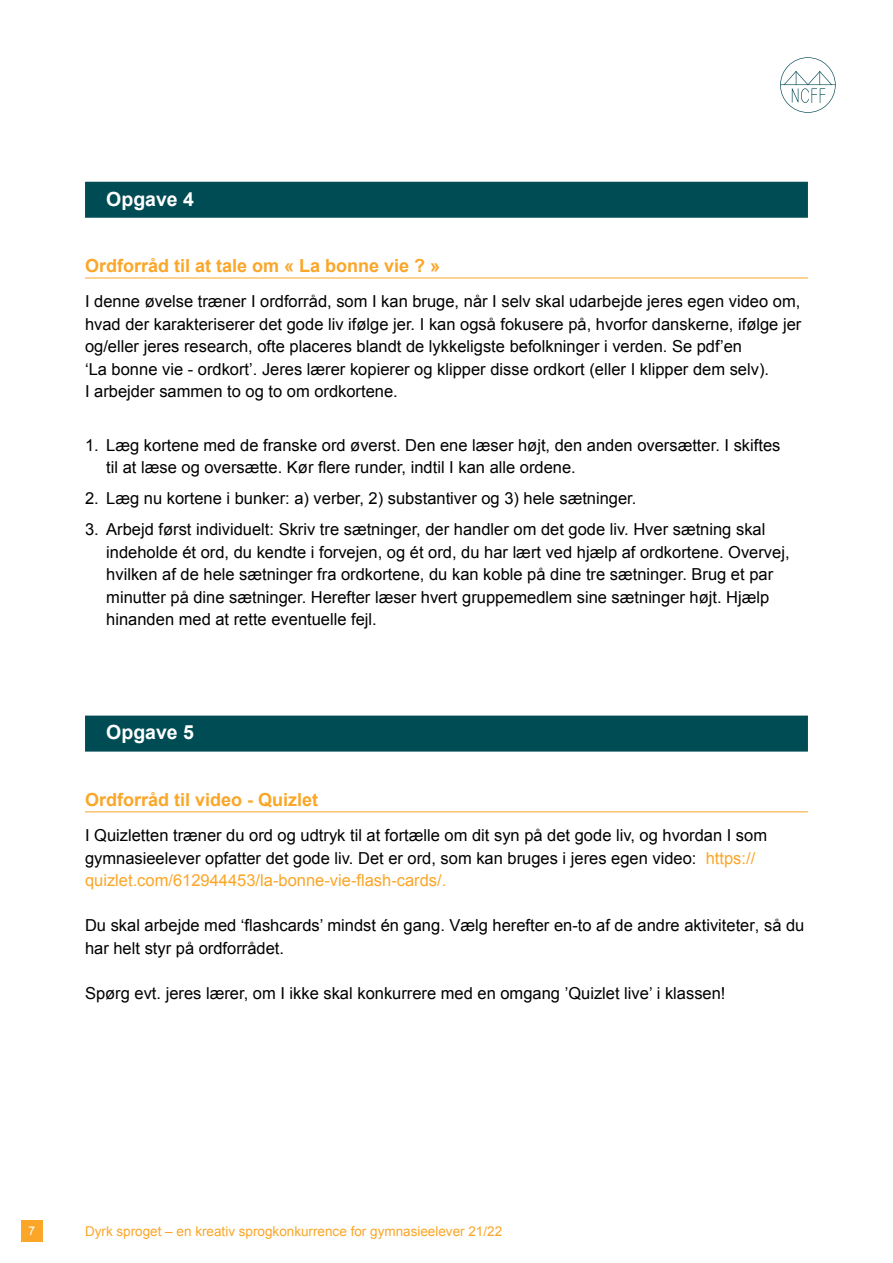
<style>
.page{position:relative;width:893px;height:1263px;background:#fff}
.page>*{position:absolute;margin:0;border:0;box-sizing:border-box;transform-origin:0 0}
.t1{font:700 19.5px "Arial";color:#fff}
.t2{font:700 18px "Arial";color:#faa628}
.t3{font:16.5px/22.5px "Arial";color:#000}
.t4{font:13.5px "Arial";color:#faa628}
.t5{font:12px "Arial";color:#fff}
.s1{color:#faa628}
</style>
<div class="page">
<svg style="left:780px;top:57px;width:56px;height:56px"></svg>
<div style="left:21px;top:1220px;width:22px;height:22px;background:#faa628"></div>
<div style="left:85px;top:182px;width:723px;height:36px;background:#004c54"></div>
<hr style="left:85px;top:278px;width:723px;height:1px;background:#faa628">
<div style="left:85px;top:716px;width:723px;height:36px;background:#004c54"></div>
<hr style="left:85px;top:811px;width:723px;height:1px;background:#faa628">
<p class="t1" style="left:106px;top:186px;width:89px">Opgave 4</p>
<p class="t2" style="left:85px;top:254px;width:357px">Ordforråd til at tale om « La bonne vie ? »</p>
<p class="t3" style="left:85px;top:290px;width:718px">I denne øvelse træner I ordforråd, som I kan bruge, når I selv skal udarbejde jeres egen video om, hvad der karakteriserer det gode liv ifølge jer. I kan også fokusere på, hvorfor danskerne, ifølge jer og/eller jeres research, ofte placeres blandt de lykkeligste befolkninger i verden. Se pdf’en<br>‘La bonne vie - ordkort’. Jeres lærer kopierer og klipper disse ordkort (eller I klipper dem selv).<br>I arbejder sammen to og to om ordkortene.</p>
<p class="t3" style="left:106px;top:434px;width:676px;text-indent:-21px">1. Læg kortene med de franske ord øverst. Den ene læser højt, den anden oversætter. I skiftes til at læse og oversætte. Kør flere runder, indtil I kan alle ordene.</p>
<p class="t3" style="left:85px;top:487px;width:553px">2. Læg nu kortene i bunker: a) verber, 2) substantiver og 3) hele sætninger.</p>
<p class="t3" style="left:106px;top:518px;width:685px;text-indent:-21px">3. Arbejd først individuelt: Skriv tre sætninger, der handler om det gode liv. Hver sætning skal indeholde ét ord, du kendte i forvejen, og ét ord, du har lært ved hjælp af ordkortene. Overvej, hvilken af de hele sætninger fra ordkortene, du kan koble på dine tre sætninger. Brug et par minutter på dine sætninger. Herefter læser hvert gruppemedlem sine sætninger højt. Hjælp hinanden med at rette eventuelle fejl.</p>
<p class="t1" style="left:106px;top:720px;width:89px">Opgave 5</p>
<p class="t2" style="left:85px;top:788px;width:235px">Ordforråd til video - Quizlet</p>
<p class="t3" style="left:85px;top:824px;width:684px">I Quizletten træner du ord og udtryk til at fortælle om dit syn på det gode liv, og hvordan I som gymnasieelever opfatter det gode liv. Det er ord, som kan bruges i jeres egen video: <span class="s1">https:// quizlet.com/612944453/la-bonne-vie-flash-cards/.</span></p>
<p class="t3" style="left:85px;top:914px;width:721px">Du skal arbejde med ‘flashcards’ mindst én gang. Vælg herefter en-to af de andre aktiviteter, så du har helt styr på ordforrådet.</p>
<p class="t3" style="left:85px;top:982px;width:642px">Spørg evt. jeres lærer, om I ikke skal konkurrere med en omgang ’Quizlet live’ i klassen!</p>
<p class="t5" style="left:29px;top:1223px;width:8px">7</p>
<p class="t4" style="left:85px;top:1222px;width:419px">Dyrk sproget – en kreativ sprogkonkurrence for gymnasieelever 21/22</p>
</div>
